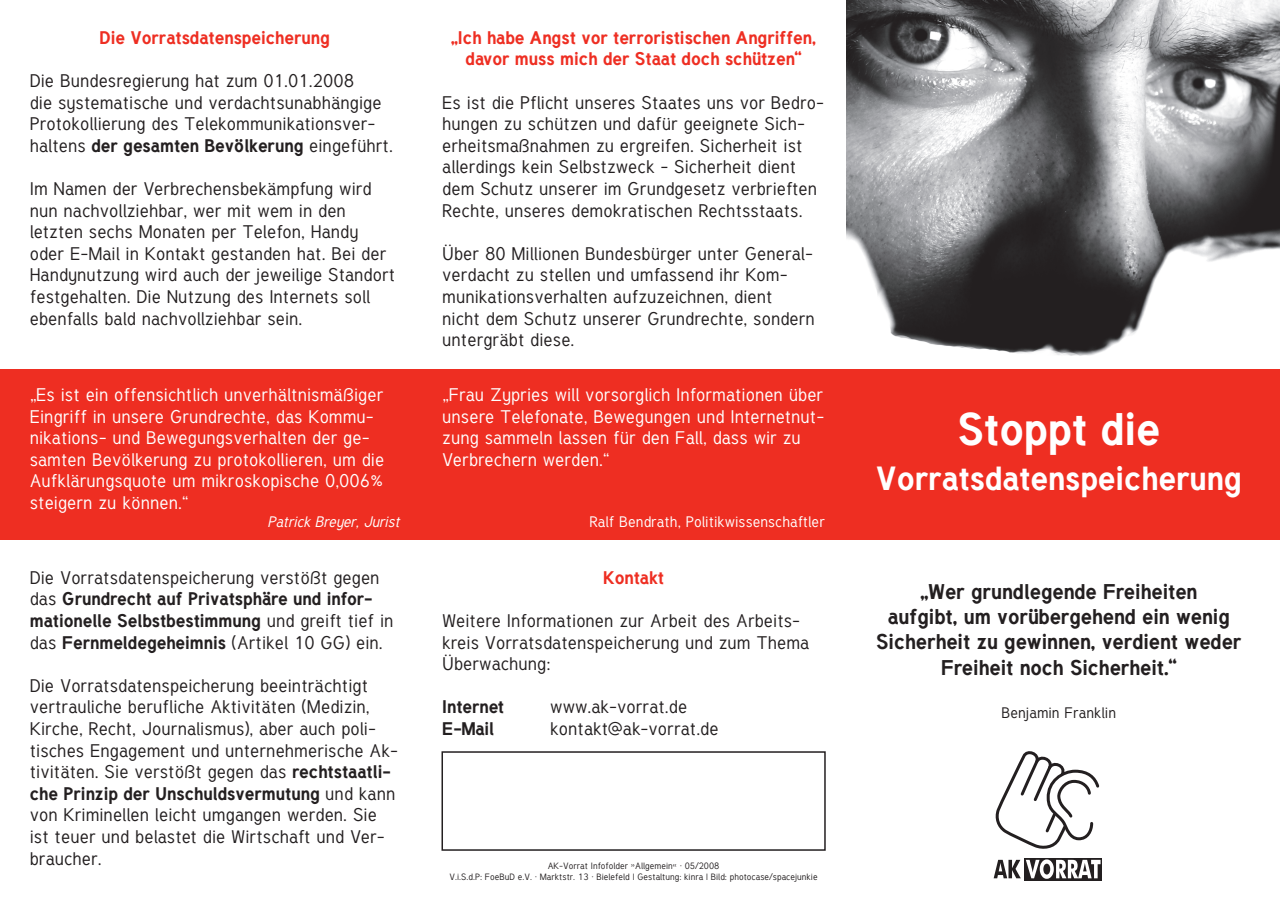
<style>
.page{position:relative;width:1280px;height:910px;background:#fff}
.page>*{position:absolute;margin:0;border:0;box-sizing:border-box;transform-origin:0 0}
.t1{font:700 45px "Tuffy";color:#fff}
.t2{font:700 33px "Tuffy";color:#fff}
.t3{font:700 21px/25.2px "Tuffy";color:#231f20;text-align:center}
.t4{font:18px/21.6px "Tuffy";color:#231f20}
.t5{font:18px/21.6px "Tuffy";color:#fff}
.t6{font:700 18px/21.6px "Tuffy";color:#231f20}
.t7{font:700 18px/21.6px "Tuffy";color:#ee2e22;text-align:center}
.t8{font:15px "Tuffy";color:#fff}
.t9{font:italic 15px "Tuffy";color:#fff}
.t10{font:15px "Tuffy";color:#231f20}
.t11{font:9px/10.8px "Tuffy";color:#231f20;text-align:center}
.s1{font-weight:700}
.s2{font-weight:400}
</style>
<div class="page">
<img style="left:846px;top:0;width:434px;height:370px">
<div style="left:0;top:370px;width:1280px;height:170px;background:#ee2e22"></div>
<svg style="left:1024px;top:858px;width:78px;height:22px"></svg>
<svg style="left:994px;top:859px;width:106px;height:20px"></svg>
<svg style="left:995px;top:751px;width:105px;height:98px"></svg>
<div style="left:441px;top:751px;width:385px;height:100px;border:2px solid #231f20"></div>
<p class="t7" style="left:100px;top:26px;width:232px">Die Vorratsdatenspeicherung</p>
<p class="t4" style="left:30px;top:69px;width:365px">Die Bundesregierung hat zum 01.01.2008<br>die systematische und verdachtsunabhängige Protokollierung des Telekommunikationsver&shy;haltens <span class="s1">der gesamten Bevölkerung</span> eingeführt.</p>
<p class="t4" style="left:30px;top:177px;width:367px">Im Namen der Verbrechensbekämpfung wird nun nachvollziehbar, wer mit wem in den letzten sechs Monaten per Telefon, Handy oder E-Mail in Kontakt gestanden hat. Bei der Handynutzung wird auch der jeweilige Standort festgehalten. Die Nutzung des Internets soll ebenfalls bald nachvollziehbar sein.</p>
<p class="t5" style="left:30px;top:383px;width:356px">„Es ist ein offensichtlich unverhältnismäßiger Eingriff in unsere Grundrechte, das Kommu&shy;nikations- und Bewegungsverhalten der ge&shy;samten Bevölkerung zu protokollieren, um die Aufklärungsquote um mikroskopische 0,006% steigern zu können.“</p>
<p class="t9" style="left:267px;top:512px;width:134px">Patrick Breyer, Jurist</p>
<p class="t6" style="left:30px;top:566px;width:365px"><span class="s2">Die Vorratsdatenspeicherung verstößt gegen das</span> Grundrecht auf Privatsphäre und infor&shy;mationelle Selbstbestimmung <span class="s2">und greift tief in das</span> Fernmeldegeheimnis <span class="s2">(Artikel 10 GG) ein.</span></p>
<p class="t4" style="left:30px;top:674px;width:370px">Die Vorratsdatenspeicherung beeinträchtigt vertrauliche berufliche Aktivitäten (Medizin, Kirche, Recht, Journalismus), aber auch poli&shy;tisches Engagement und unternehmerische Ak&shy;tivitäten. Sie verstößt gegen das <span class="s1">rechtstaatli&shy;che Prinzip der Unschuldsvermutung</span> und kann von Kriminellen leicht umgangen werden. Sie ist teuer und belastet die Wirtschaft und Ver&shy;braucher.</p>
<p class="t7" style="left:451px;top:26px;width:366px">„Ich habe Angst vor terroristischen Angriffen, davor muss mich der Staat doch schützen“</p>
<p class="t4" style="left:442px;top:91px;width:383px">Es ist die Pflicht unseres Staates uns vor Bedro&shy;hungen zu schützen und dafür geeignete Sich&shy;erheitsmaßnahmen zu ergreifen. Sicherheit ist allerdings kein Selbstzweck - Sicherheit dient dem Schutz unserer im Grundgesetz verbrieften Rechte, unseres demokratischen Rechtsstaats.</p>
<p class="t4" style="left:442px;top:242px;width:374px">Über 80 Millionen Bundesbürger unter General&shy;verdacht zu stellen und umfassend ihr Kom&shy;munikationsverhalten aufzuzeichnen, dient nicht dem Schutz unserer Grundrechte, sondern untergräbt diese.</p>
<p class="t5" style="left:442px;top:383px;width:384px">„Frau Zypries will vorsorglich Informationen über unsere Telefonate, Bewegungen und Internetnut&shy;zung sammeln lassen für den Fall, dass wir zu Verbrechern werden.“</p>
<p class="t8" style="left:589px;top:512px;width:237px">Ralf Bendrath, Politikwissenschaftler</p>
<p class="t7" style="left:603px;top:566px;width:63px">Kontakt</p>
<p class="t4" style="left:442px;top:609px;width:369px">Weitere Informationen zur Arbeit des Arbeits&shy;kreis Vorratsdatenspeicherung und zum Thema<br>Überwachung:</p>
<p class="t6" style="left:442px;top:695px;width:63px">Internet</p>
<p class="t4" style="left:550px;top:696px;width:139px">www.ak-vorrat.de</p>
<p class="t6" style="left:442px;top:717px;width:53px">E-Mail</p>
<p class="t4" style="left:550px;top:717px;width:170px">kontakt@ak-vorrat.de</p>
<p class="t11" style="left:450px;top:860px;width:369px">AK-Vorrat Infofolder »Allgemein« · 05/2008<br>V.i.S.d.P: FoeBuD e.V. · Marktstr. 13 · Bielefeld | Gestaltung: kinra | Bild: photocase/spacejunkie</p>
<h1 class="t1" style="left:957px;top:399px;width:204px">Stoppt die</h1>
<h2 class="t2" style="left:876px;top:457px;width:367px">Vorratsdatenspeicherung</h2>
<p class="t3" style="left:876px;top:578px;width:367px">„Wer grundlegende Freiheiten<br>aufgibt, um vorübergehend ein wenig Sicherheit zu gewinnen, verdient weder Freiheit noch Sicherheit.“</p>
<p class="t10" style="left:1001px;top:703px;width:116px">Benjamin Franklin</p>
</div>
